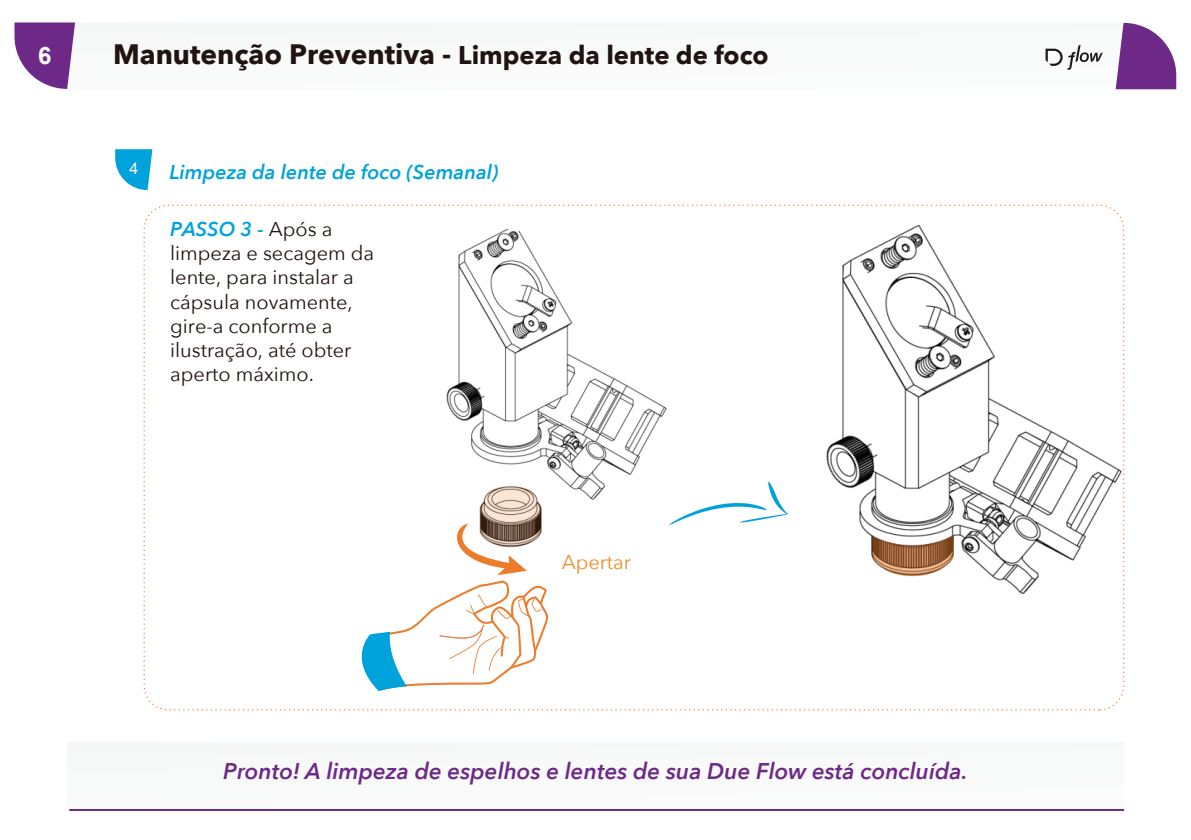
<style>
.page{position:relative;width:1191px;height:840px;background:#fff}
.page>*{position:absolute;margin:0;border:0;box-sizing:border-box;transform-origin:0 0}
.t1{font:700 28px "Avenir Next";color:#1f1410}
.t2{font:700 24px "Arial";color:#fff}
.t3{font:italic 600 22.6px "Avenir Next";color:#6e2988}
.t4{font:20px/24px "Avenir Next";color:#1f1410}
.t5{font:italic 600 20px "Avenir Next";color:#00a2dc}
.t6{font:20px "Avenir Next";color:#ee8c26}
.t7{font:16px "Arial";color:#fff}
.s1{font-size:25.6px}
.s2{font-weight:600;font-style:italic;color:#00a2dc}
</style>
<div class="page">
<hr style="left:69px;top:808px;width:1055px;height:2px;background:#6e2988">
<img style="left:446px;top:229px;width:226px;height:296px">
<svg style="left:361px;top:486px;width:187px;height:204px"></svg>
<img style="left:826px;top:210px;width:299px;height:422px">
<svg style="left:872px;top:535px;width:82px;height:41px"></svg>
<svg style="left:669px;top:481px;width:119px;height:43px"></svg>
<svg style="left:1045px;top:45px;width:57px;height:25px"></svg>
<svg style="left:14px;top:22px;width:61px;height:67px"></svg>
<svg style="left:1115px;top:23px;width:61px;height:66px"></svg>
<svg style="left:115px;top:149px;width:37px;height:41px"></svg>
<div style="left:67px;top:741px;width:1056px;height:67px;background:#f9f9f9"></div>
<p class="t2" style="left:38px;top:39px;width:15px">6</p>
<h1 class="t1" style="left:113px;top:37px;width:657px">Manutenção Preventiva - <span class="s1">Limpeza da lente de foco</span></h1>
<p class="t7" style="left:129px;top:157px;width:10px">4</p>
<p class="t5" style="left:169px;top:159px;width:331px">Limpeza da lente de foco (Semanal)</p>
<p class="t4" style="left:170px;top:217px;width:205px"><span class="s2">PASSO 3 -</span> Após a limpeza e secagem da lente, para instalar a cápsula novamente, gire-a conforme a ilustração, até obter aperto máximo.</p>
<p class="t6" style="left:562px;top:550px;width:71px">Apertar</p>
<p class="t3" style="left:223px;top:757px;width:746px">Pronto! A limpeza de espelhos e lentes de sua Due Flow está concluída.</p>
</div>
